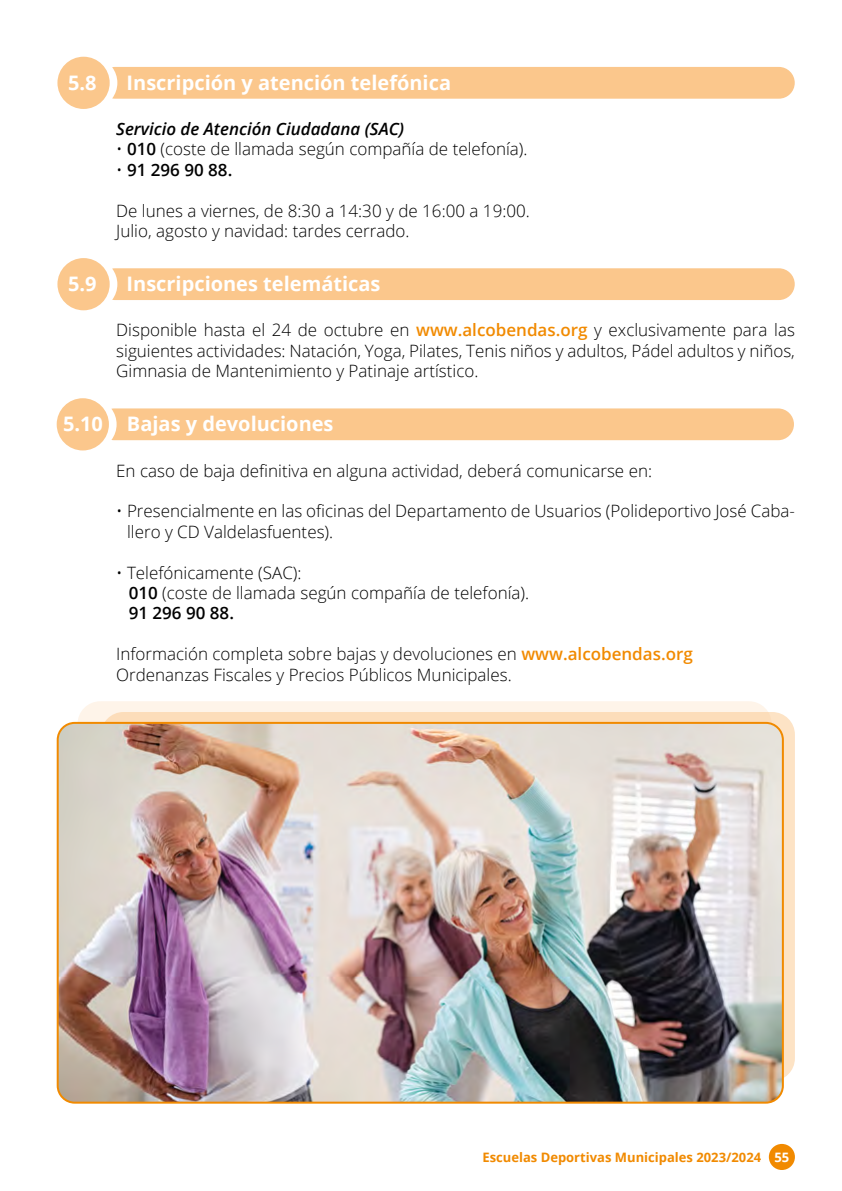
<style>
.page{position:relative;width:842px;height:1191px;background:#fff}
.page>*{position:absolute;margin:0;border:0;box-sizing:border-box;transform-origin:0 0}
.t1{font:700 20px "Open Sans";color:#fff}
.t2{font:300 17px/20.4px "Open Sans";color:#000}
.t3{font:italic 600 17px "Open Sans";color:#000}
.t4{font:600 17px "Open Sans";color:#000}
.t5{font:700 13px "Open Sans";color:#f18a00}
.s1{font-weight:600}
.s2{font-weight:300}
.s3{font-weight:600;color:#f18a00}
.s4{color:#fff}
</style>
<div class="page">
<div style="left:769px;top:1143px;width:26px;height:27px;background:#f18a00;border-radius:50%"></div>
<div style="left:57px;top:57px;width:53px;height:52px;background:#fbc78c;border-radius:50%"></div>
<div style="left:112px;top:67px;width:683px;height:32px;background:#fbc78c"></div>
<div style="left:57px;top:258px;width:53px;height:52px;background:#fbc78c;border-radius:50%"></div>
<div style="left:112px;top:268px;width:683px;height:32px;background:#fbc78c"></div>
<div style="left:57px;top:398px;width:52px;height:52px;background:#fbc78c;border-radius:50%"></div>
<div style="left:111px;top:408px;width:683px;height:32px;background:#fbc78c"></div>
<div style="left:78px;top:701px;width:694px;height:231px;background:#fef4e9;border-radius:23px"></div>
<div style="left:101px;top:712px;width:694px;height:369px;background:linear-gradient(to right,#fcddb9,#fcdebb);border-radius:23px"></div>
<img style="left:58px;top:723px;width:725px;height:379px">
<div style="left:57px;top:722px;width:727px;height:381px;border:2px solid #f18a00;border-radius:17px"></div>
<p class="t1" style="left:68px;top:68px;width:30px">5.8</p>
<p class="t1" style="left:127px;top:68px;width:326px">Inscripción y atención telefónica</p>
<p class="t3" style="left:116px;top:117px;width:289px">Servicio de Atención Ciudadana (SAC)</p>
<p class="t2" style="left:116px;top:139px;width:413px">• <span class="s1">010</span> (coste de llamada según compañía de telefonía).</p>
<p class="t4" style="left:116px;top:158px;width:118px"><span class="s2">•</span> 91 296 90 88.</p>
<p class="t2" style="left:116px;top:200px;width:415px">De lunes a viernes, de 8:30 a 14:30 y de 16:00 a 19:00.<br>Julio, agosto y navidad: tardes cerrado.</p>
<p class="t1" style="left:68px;top:270px;width:30px">5.9</p>
<p class="t1" style="left:127px;top:270px;width:255px">Inscripciones telemáticas</p>
<p class="t2" style="left:116px;top:319px;width:680px;text-align:justify">Disponible hasta el 24 de octubre en <span class="s3">www.alcobendas.org</span> y exclusivamente para las siguientes actividades: Natación, Yoga, Pilates, Tenis niños y adultos, Pádel adultos y niños, Gimnasia de Mantenimiento y Patinaje artístico.</p>
<p class="t1" style="left:63px;top:410px;width:272px">5.10 Bajas y devoluciones</p>
<p class="t2" style="left:116px;top:460px;width:537px">En caso de baja definitiva en alguna actividad, deberá comunicarse en:</p>
<p class="t2" style="left:127px;top:500px;width:669px;text-indent:-11px">• Presencialmente en las oficinas del Departamento de Usuarios (Polideportivo José Caba&shy;llero y CD Valdelasfuentes).</p>
<p class="t2" style="left:129px;top:562px;width:402px;text-indent:-12px">• Telefónicamente (SAC):<br><span class="s1">010</span> (coste de llamada según compañía de telefonía).<br><span class="s1">91 296 90 88.</span></p>
<p class="t2" style="left:116px;top:643px;width:578px">Información completa sobre bajas y devoluciones en <span class="s3">www.alcobendas.org<br></span>Ordenanzas Fiscales y Precios Públicos Municipales.</p>
<p class="t5" style="left:482px;top:1148px;width:308px">Escuelas Deportivas Municipales 2023/2024 <span class="s4">55</span></p>
</div>
